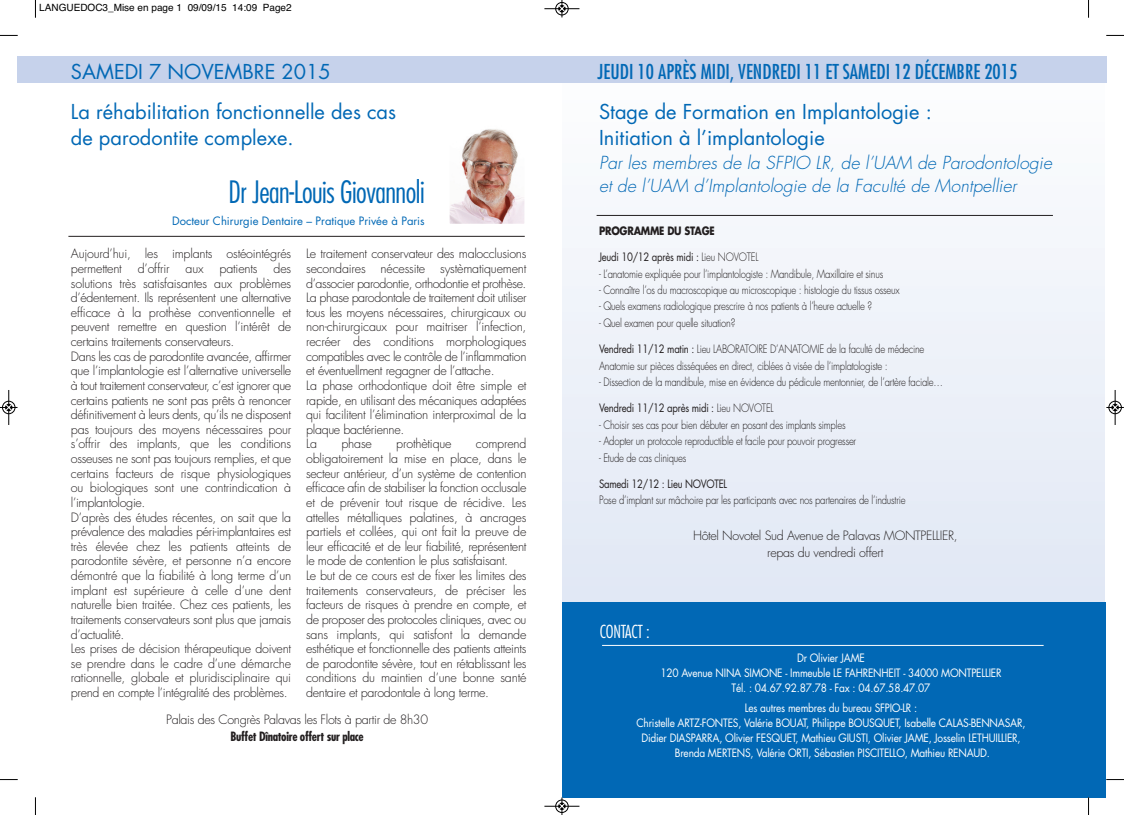
<style>
.page{position:relative;width:1124px;height:815px;background:#fff}
.page>*{position:absolute;margin:0;border:0;box-sizing:border-box;transform-origin:0 0}
.t1{font:300 condensed 30px "Futura";letter-spacing:-.015em;color:#0168b5}
.t2{font:20px/26.2px "Futura";color:#0168b5}
.t3{font:condensed 20px "Futura";color:#0168b5}
.t4{font:italic 300 17.5px/23px "Futura";letter-spacing:.005em;color:#0168b5}
.t5{font:300 condensed 17.5px "Futura";letter-spacing:-.015em;color:#fff}
.t6{font:300 12.5px/14.6px "Futura";letter-spacing:-.025em;color:#231f20}
.t7{font:700 condensed 12.5px "Futura";letter-spacing:-.025em;color:#231f20}
.t8{font:300 11.25px/16.4px "Futura";letter-spacing:-.025em;color:#231f20;scale:.85 1}
.t9{font:11.25px/15px "Futura";letter-spacing:-.02em;color:#fff;text-align:center;scale:.9 1}
.t10{font:11.25px "Futura";letter-spacing:-.025em;color:#231f20;scale:.85 1}
.t11{font:11.25px "Futura";color:#0168b5}
.t12{font:700 11.25px "Futura";letter-spacing:-.025em;color:#231f20;scale:.85 1}
.t13{font:10px "Helvetica";color:#000}
.s1{font-weight:300}
.s2{font-weight:400}
</style>
<div class="page">
<div style="left:562px;top:53px;width:542px;height:744px;background:linear-gradient(to right,#eef2f9,#eef2f9)"></div>
<div style="left:562px;top:602px;width:543px;height:195px;background:#0168b5"></div>
<div style="left:562px;top:57px;width:544px;height:26px;background:#c6d2eb"></div>
<div style="left:18px;top:57px;width:544px;height:26px;background:#c6d2eb"></div>
<hr style="left:68px;top:236px;width:456px;height:1px;background:#231f20">
<img style="left:450px;top:129px;width:74px;height:94px">
<hr style="left:596px;top:215px;width:456px;height:1px;background:#231f20">
<hr style="left:602px;top:645px;width:441px;height:1px;background:#fff">
<svg style="left:35px;top:0;width:1px;height:18px"></svg>
<svg style="left:0;top:35px;width:18px;height:1px"></svg>
<svg style="left:1088px;top:0;width:1px;height:18px"></svg>
<svg style="left:1106px;top:35px;width:17px;height:1px"></svg>
<svg style="left:35px;top:797px;width:1px;height:18px"></svg>
<svg style="left:0;top:779px;width:18px;height:1px"></svg>
<svg style="left:1087px;top:797px;width:2px;height:18px"></svg>
<svg style="left:1106px;top:779px;width:17px;height:1px"></svg>
<hr style="left:544px;top:8px;width:35px;height:1px;background:#000">
<div style="left:555px;top:2px;width:13px;height:13px;border:1px solid #000;border-radius:50%"></div>
<svg style="left:558px;top:0;width:7px;height:17px"></svg>
<hr style="left:544px;top:806px;width:35px;height:1px;background:#000">
<div style="left:555px;top:800px;width:13px;height:13px;border:1px solid #000;border-radius:50%"></div>
<svg style="left:558px;top:797px;width:7px;height:18px"></svg>
<hr style="left:9px;top:390px;width:1px;height:35px;background:#000">
<div style="left:2px;top:401px;width:13px;height:13px;border:1px solid #000;border-radius:50%"></div>
<svg style="left:0;top:404px;width:18px;height:7px"></svg>
<hr style="left:1114px;top:390px;width:1px;height:35px;background:#000">
<div style="left:1108px;top:401px;width:13px;height:13px;border:1px solid #000;border-radius:50%"></div>
<svg style="left:1106px;top:404px;width:17px;height:7px"></svg>
<p class="t13" style="left:39px;top:2px;width:254px">LANGUEDOC3_Mise en page 1 09/09/15 14:09 Page2</p>
<h2 class="t2" style="left:71px;top:60px;width:261px">SAMEDI 7 NOVEMBRE 2015</h2>
<h2 class="t3" style="left:597px;top:62px;width:421px">JEUDI 10 APRÈS MIDI, VENDREDI 11 ET SAMEDI 12 DÉCEMBRE 2015</h2>
<h2 class="t2" style="left:71px;top:100px;width:327px">La réhabilitation fonctionnelle des cas de parodontite complexe.</h2>
<h1 class="t1" style="left:228px;top:179px;width:197px">Dr Jean-Louis Giovannoli</h1>
<p class="t11" style="left:172px;top:215px;width:254px">Docteur Chirurgie Dentaire – Pratique Privée à Paris</p>
<p class="t6" style="left:306px;top:248px;width:222px">Le traitement conservateur des malocclusions secondaires nécessite systèmatiquement d’associer parodontie, orthodontie et prothèse.<br>La phase parodontale de traitement doit utiliser tous les moyens nécessaires, chirurgicaux ou non-chirurgicaux pour maitriser l’infection, recréer des conditions morphologiques compatibles avec le contrôle de l’inflammation et éventuellment regagner de l’attache.<br>La phase orthodontique doit être simple et rapide, en utilisant des mécaniques adaptées qui facilitent l’élimination interproximal de la plaque bactérienne.<br>La</p>
<p class="t6" style="left:71px;top:248px;width:222px">Aujourd’hui, les implants ostéointégrés permettent</p>
<p class="t6" style="left:138px;top:262px;width:33px">d’offrir</p>
<p class="t6" style="left:185px;top:262px;width:20px">aux</p>
<p class="t6" style="left:219px;top:262px;width:39px">patients</p>
<p class="t6" style="left:71px;top:262px;width:222px;text-indent:203px">des solutions très satisfaisantes aux problèmes d’édentement. Ils représentent une alternative efficace à la prothèse conventionnelle et peuvent remettre en question l’intérêt de certains traitements conservateurs.<br>Dans les cas de parodontite avancée, affirmer que l’implantologie est l’alternative universelle à tout traitement conservateur, c’est ignorer que certains patients ne sont pas prêts à renoncer définitivement à leurs dents, qu’ils ne disposent pas toujours des moyens nécessaires pour s’offrir des implants, que les conditions osseuses ne sont pas toujours remplies, et que certains facteurs de risque physiologiques ou biologiques sont une contrindication à l’implantologie.<br>D’après des études récentes, on sait que la prévalence des maladies péri-implantaires est très élevée chez les patients atteints de parodontite sévère, et personne n’a encore démontré que la fiabilité à long terme d’un implant est supérieure à celle d’une dent naturelle bien traitée. Chez ces patients, les traitements conservateurs sont plus que jamais d’actualité.<br>Les prises de décision thérapeutique doivent se prendre dans le cadre d’une démarche rationnelle, globale et pluridisciplinaire qui prend en compte l’intégralité des problèmes.</p>
<p class="t6" style="left:306px;top:438px;width:222px;text-indent:170px">comprend obligatoirement la mise en place, dans le secteur antérieur, d’un système de contention efficace afin de stabiliser la fonction occlusale et de prévenir tout risque de récidive. Les attelles métalliques palatines, à ancrages partiels et collées, qui ont fait la preuve de leur efficacité et de leur fiabilité, représentent le mode de contention le plus satisfaisant.<br>Le but de ce cours est de fixer les limites des traitements conservateurs, de préciser les facteurs de risques à prendre en compte, et de proposer des protocoles cliniques, avec ou sans implants, qui satisfont la demande esthétique et fonctionnelle des patients atteints de parodontite sévère, tout en rétablissant les conditions du maintien d’une bonne santé dentaire et parodontale à long terme.</p>
<p class="t6" style="left:166px;top:714px;width:263px">Palais des Congrès Palavas les Flots à partir de 8h30</p>
<p class="t7" style="left:230px;top:730px;width:135px">Buffet Dînatoire offert sur place</p>
<p class="t6" style="left:341px;top:438px;width:32px">phase</p>
<p class="t6" style="left:396px;top:438px;width:57px">prothètique</p>
<h2 class="t2" style="left:599px;top:100px;width:334px">Stage de Formation en Implantologie :<br>Initiation à l’implantologie</h2>
<h3 class="t4" style="left:599px;top:153px;width:454px">Par les membres de la SFPIO LR, de l’UAM de Parodontologie et de l’UAM d’Implantologie de la Faculté de Montpellier</h3>
<p class="t12" style="left:599px;top:226px;width:138px">PROGRAMME DU STAGE</p>
<p class="t10" style="left:599px;top:252px;width:189px">Jeudi 10/12 après midi : <span class="s1">Lieu NOVOTEL</span></p>
<p class="t8" style="left:599px;top:266px;width:336px">- L’anatomie expliquée pour l’implantologiste : Mandibule, Maxillaire et sinus</p>
<p class="t8" style="left:599px;top:283px;width:355px">- Connaître l’os du macroscopique au microscopique : histologie du tissus osseux</p>
<p class="t8" style="left:599px;top:299px;width:323px">- Quels examens radiologique prescrire à nos patients à l’heure actuelle ?</p>
<p class="t8" style="left:599px;top:315px;width:162px">- Quel examen pour quelle situation?</p>
<p class="t8" style="left:599px;top:342px;width:384px"><span class="s2">Vendredi 11/12 matin :</span> Lieu LABORATOIRE D’ANATOMIE de la faculté de médecine<br>Anatomie sur pièces disséquées en direct, ciblées à visée de l’implatologiste :</p>
<p class="t8" style="left:599px;top:375px;width:406px">- Dissection de la mandibule, mise en évidence du pédicule mentonnier, de l’artère faciale…</p>
<p class="t10" style="left:599px;top:403px;width:207px">Vendredi 11/12 après midi : <span class="s1">Lieu NOVOTEL</span></p>
<p class="t8" style="left:599px;top:417px;width:291px">- Choisir ses cas pour bien débuter en posant des implants simples</p>
<p class="t8" style="left:599px;top:434px;width:304px">- Adopter un protocole reproductible et facile pour pouvoir progresser</p>
<p class="t8" style="left:599px;top:450px;width:104px">- Etude de cas cliniques</p>
<p class="t10" style="left:599px;top:479px;width:152px">Samedi 12/12 : Lieu NOVOTEL</p>
<p class="t8" style="left:599px;top:493px;width:362px">Pose d’implant sur mâchoire par les participants avec nos partenaires de l’industrie</p>
<p class="t6" style="left:693px;top:529px;width:266px;line-height:16.4px;text-align:center">Hôtel Novotel Sud Avenue de Palavas MONTPELLIER, repas du vendredi offert</p>
<h3 class="t5" style="left:599px;top:624px;width:52px">CONTACT :</h3>
<p class="t9" style="left:660px;top:651px;width:380px">Dr Olivier JAME<br>120 Avenue NINA SIMONE - Immeuble LE FAHRENHEIT - 34000 MONTPELLIER<br>Tél. : 04.67.92.87.78 - Fax : 04.67.58.47.07</p>
<p class="t9" style="left:636px;top:701px;width:433px">Les autres membres du bureau SFPIO-LR :<br>Christelle ARTZ-FONTES, Valérie BOUAT, Philippe BOUSQUET, Isabelle CALAS-BENNASAR, Didier DIASPARRA, Olivier FESQUET, Mathieu GIUSTI, Olivier JAME, Josselin LETHUILLIER, Brenda MERTENS, Valérie ORTI, Sébastien PISCITELLO, Mathieu RENAUD.</p>
</div>
